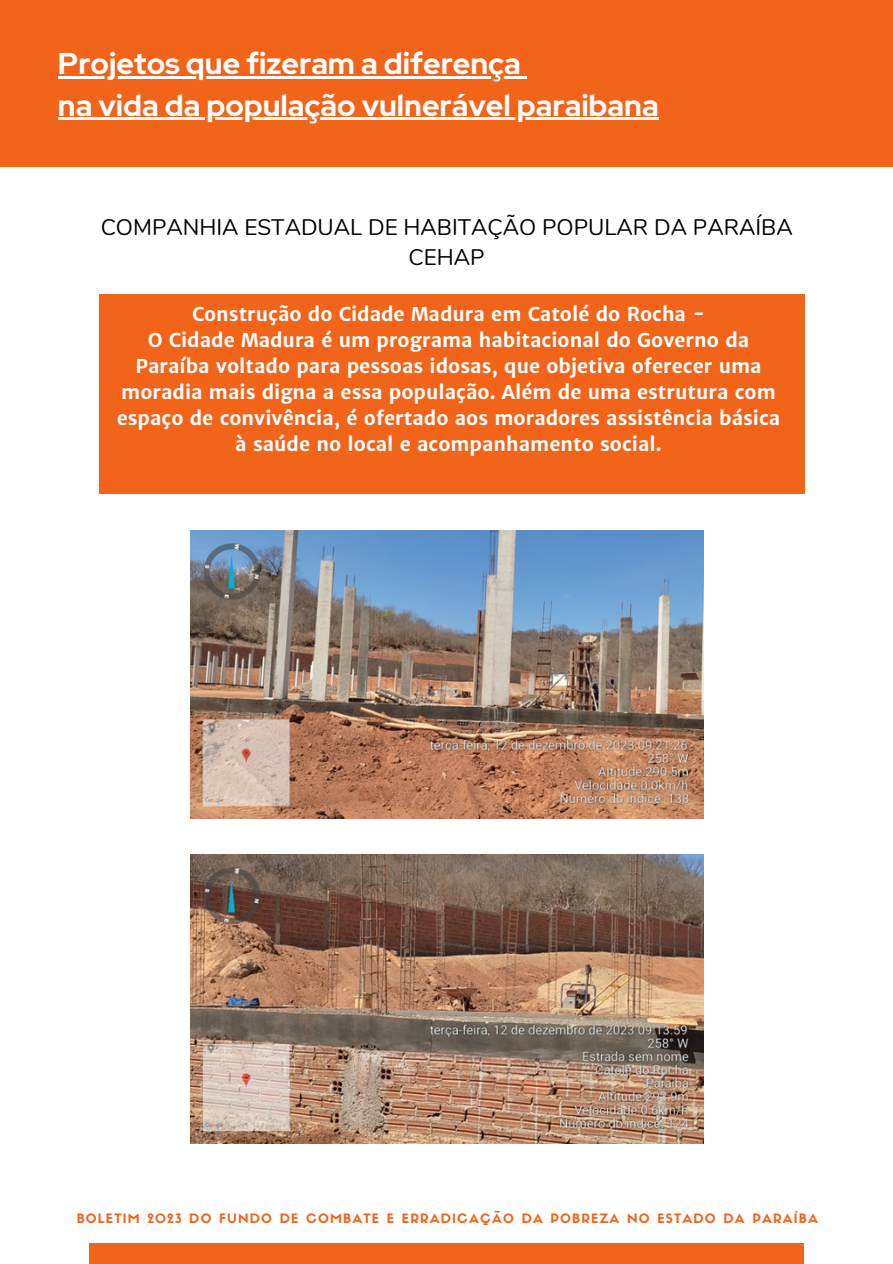
<style>
.page{position:relative;width:893px;height:1264px;background:#fff}
.page>*{position:absolute;margin:0;border:0;box-sizing:border-box;transform-origin:0 0}
.t1{font:700 30px "Red Hat Display";color:#fff}
.t2{font:22.5px/30.3px "Nunito";color:#000;text-align:center}
.t3{font:700 19.2px/26px "Merriweather Sans";color:#fff;text-align:center}
.t4{font:12.75px "Sifonn Basic";letter-spacing:.09em;color:#f26419}
</style>
<div class="page">
<div style="left:0;top:0;width:892px;height:166px;background:#f26419"></div>
<div style="left:89px;top:1243px;width:715px;height:20px;background:#f26419"></div>
<div style="left:99px;top:295px;width:705px;height:198px;background:#f26419"></div>
<img style="left:190px;top:530px;width:513px;height:288px">
<img style="left:190px;top:855px;width:513px;height:288px">
<hr style="left:58px;top:76px;width:463px;height:2px;background:#fff">
<svg style="left:521px;top:76px;width:6px;height:2px"></svg>
<hr style="left:58px;top:118px;width:600px;height:2px;background:#fff">
<p class="t1" style="left:58px;top:43px;width:464px">Projetos que fizeram a diferença</p>
<p class="t1" style="left:58px;top:85px;width:602px">na vida da população vulnerável paraibana</p>
<p class="t2" style="left:101px;top:212px;width:693px">COMPANHIA ESTADUAL DE HABITAÇÃO POPULAR DA PARAÍBA<br>CEHAP</p>
<h3 class="t3" style="left:117px;top:301px;width:665px">Construção do Cidade Madura em Catolé do Rocha -<br>O Cidade Madura é um programa habitacional do Governo da Paraíba voltado para pessoas idosas, que objetiva oferecer uma moradia mais digna a essa população. Além de uma estrutura com espaço de convivência, é ofertado aos moradores assistência básica à saúde no local e acompanhamento social.</h3>
<p class="t4" style="left:77px;top:1213px;width:742px">BOLETIM 2023 DO FUNDO DE COMBATE E ERRADICAÇÃO DA POBREZA NO ESTADO DA PARAÍBA</p>
</div>
